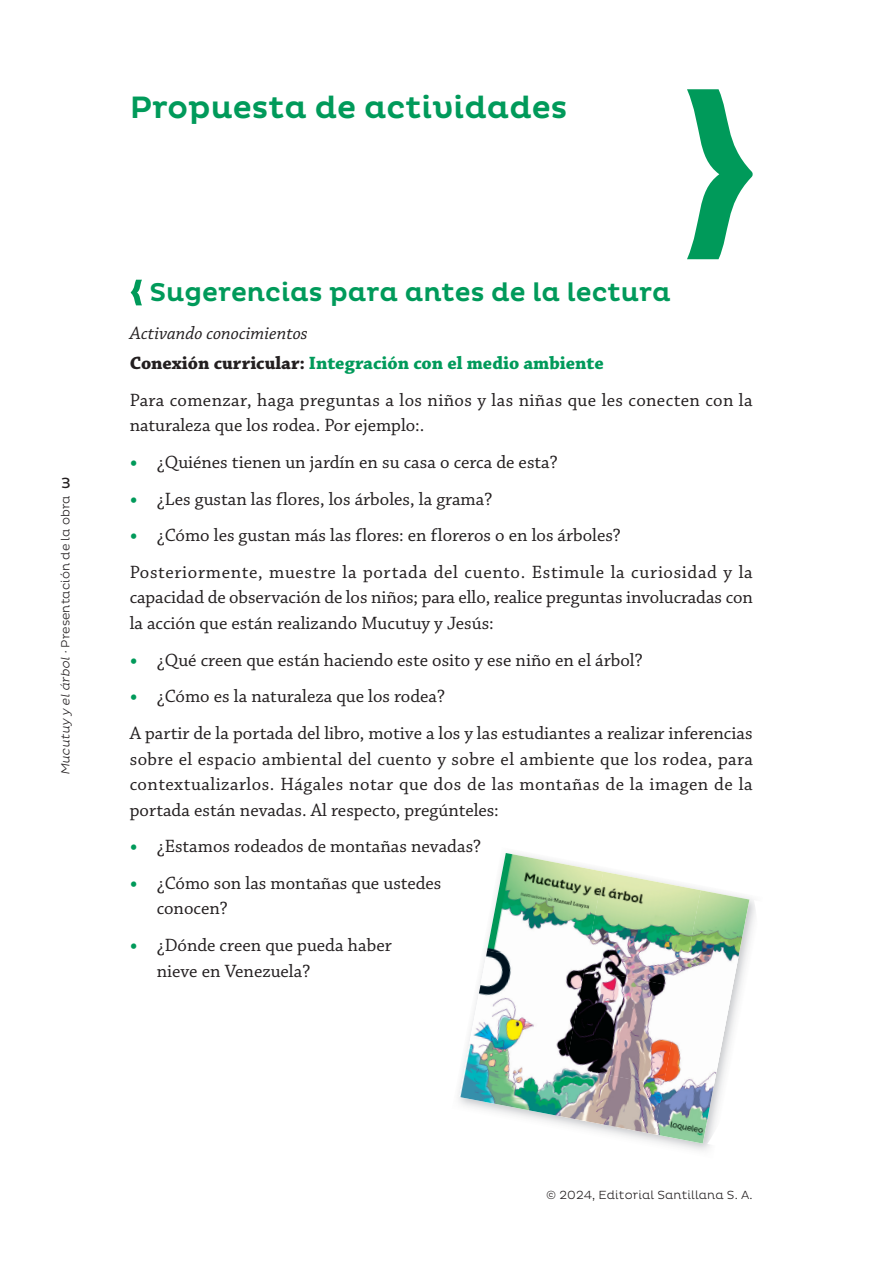
<style>
.page{position:relative;width:893px;height:1263px;background:#fff}
.page>*{position:absolute;margin:0;border:0;box-sizing:border-box;transform-origin:0 0}
.t1{font:500 31.5px "Pluto";color:#009a5a}
.t2{font:500 26.25px "Pluto";color:#009a5a}
.t3{font:18.75px/25.5px "Chaparral Pro";color:#231f20}
.t4{font:18.75px/36.8px "Chaparral Pro";letter-spacing:.035em;color:#231f20}
.t5{font:18.75px/25.5px "Chaparral Pro";letter-spacing:.02em;color:#231f20}
.t6{font:700 18.75px/29.7px "Chaparral Pro";color:#009a5a}
.t7{font:15px "Pluto";color:#231f20}
.t8{font:300 12px "Pluto";letter-spacing:.01em;color:#231f20}
.s1{font-style:italic}
.s2{font-weight:400;font-style:italic;color:#231f20}
.s3{color:#231f20}
.s4{font-weight:700;color:#009a5a}
</style>
<div class="page">
<svg style="left:131px;top:280px;width:11px;height:25px"></svg>
<svg style="left:687px;top:89px;width:66px;height:170px"></svg>
<img style="left:458px;top:898px;width:297px;height:253px">
<svg style="left:459px;top:870px;width:248px;height:273px"></svg>
<img style="left:487px;top:853px;width:116px;height:97px">
<img style="left:584px;top:871px;width:117px;height:98px">
<img style="left:654px;top:890px;width:95px;height:253px">
<img style="left:468px;top:950px;width:117px;height:98px">
<img style="left:566px;top:969px;width:116px;height:116px">
<img style="left:459px;top:1048px;width:204px;height:86px">
<h1 class="t1" style="left:130px;top:89px;width:439px">Propuesta de actividades</h1>
<p class="t7" style="left:61px;top:475px;width:11px">3</p>
<p class="t8" style="left:59px;top:775px;width:281px;rotate:-90deg"><span class="s1">Mucutuy y el árbol ·</span> Presentación de la obra</p>
<h2 class="t2" style="left:150px;top:277px;width:523px">Sugerencias para antes de la lectura</h2>
<p class="t6" style="left:130px;top:319px;width:476px"><span class="s2">Activando conocimientos<br></span><span class="s3">Conexión curricular:</span> Integración con el medio ambiente</p>
<p class="t5" style="left:130px;top:388px;width:624px">Para comenzar, haga preguntas a los niños y las niñas que les conecten con la naturaleza que los rodea. Por ejemplo:.</p>
<p class="t3" style="left:130px;top:450px;width:430px"><span class="s4">•</span> ¿Quiénes tienen un jardín en su casa o cerca de esta?</p>
<p class="t3" style="left:130px;top:487px;width:364px"><span class="s4">•</span> ¿Les gustan las flores, los árboles, la grama?</p>
<p class="t4" style="left:130px;top:518px;width:625px"><span class="s4">•</span> ¿Cómo les gustan más las flores: en floreros o en los árboles?<br>Posteriormente, muestre la portada del cuento. Estimule la curiosidad y la</p>
<p class="t3" style="left:130px;top:585px;width:625px">capacidad de observación de los niños; para ello, realice preguntas involucradas con la acción que están realizando Mucutuy y Jesús:</p>
<p class="t3" style="left:130px;top:648px;width:514px"><span class="s4">•</span> ¿Qué creen que están haciendo este osito y ese niño en el árbol?</p>
<p class="t3" style="left:130px;top:679px;width:624px;line-height:36.8px"><span class="s4">•</span> ¿Cómo es la naturaleza que los rodea?<br>A partir de la portada del libro, motive a los y las estudiantes a realizar inferencias</p>
<p class="t3" style="left:130px;top:747px;width:625px;text-align:justify">sobre el espacio ambiental del cuento y sobre el ambiente que los rodea, para contextualizarlos. Hágales notar que dos de las montañas de la imagen de la portada están nevadas. Al respecto, pregúnteles:</p>
<p class="t3" style="left:130px;top:834px;width:353px"><span class="s4">•</span> ¿Estamos rodeados de montañas nevadas?</p>
<p class="t3" style="left:157px;top:871px;width:286px;text-indent:-27px"><span class="s4">•</span> ¿Cómo son las montañas que ustedes conocen?</p>
<p class="t3" style="left:157px;top:933px;width:237px;text-indent:-27px"><span class="s4">•</span> ¿Dónde creen que pueda haber nieve en Venezuela?</p>
<p class="t8" style="left:546px;top:1188px;width:208px">© 2024, Editorial Santillana S. A.</p>
</div>
